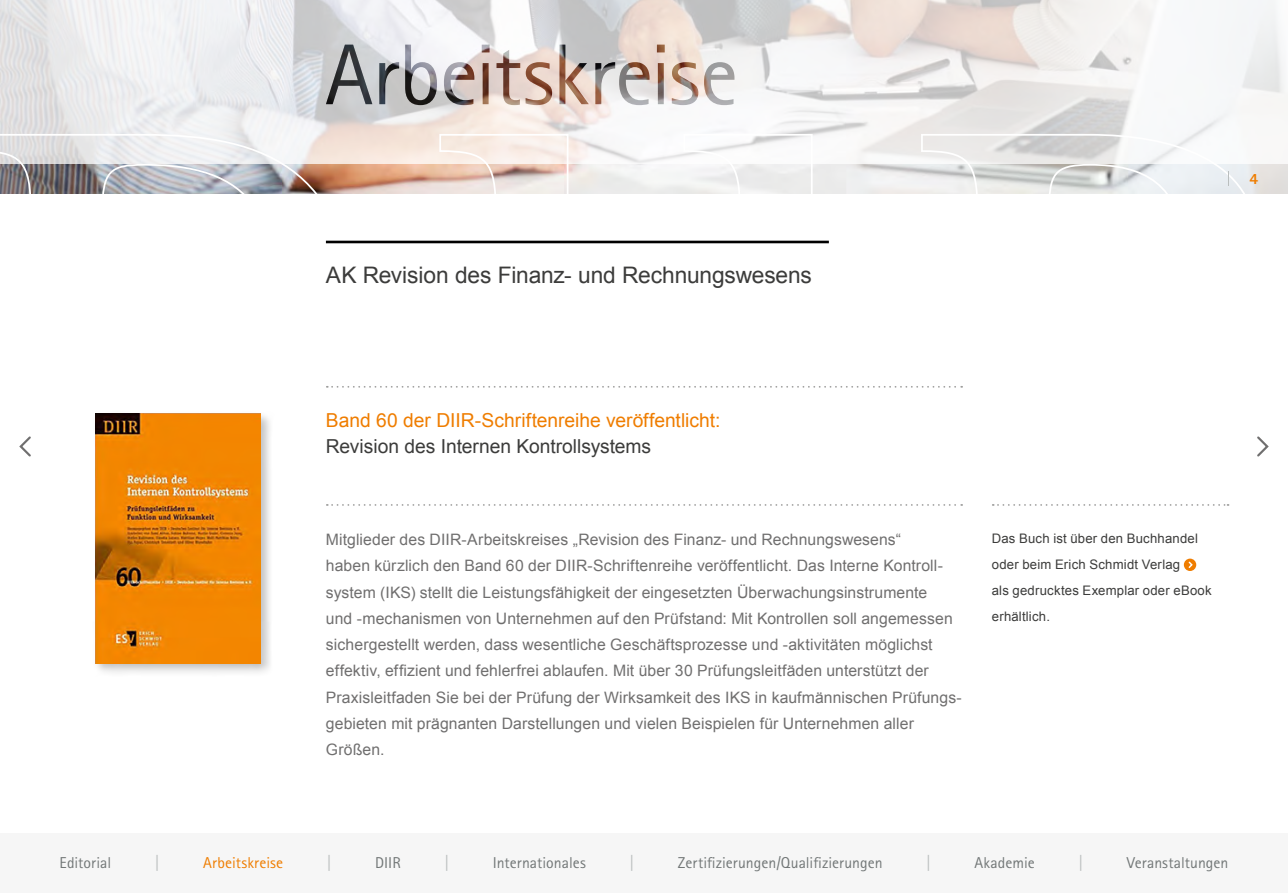
<style>
.page{position:relative;width:1288px;height:893px;background:#fff}
.page>*{position:absolute;margin:0;border:0;box-sizing:border-box;transform-origin:0 0}
.t1{font:22.75px "Arial";letter-spacing:-.005em;color:#3c3c3b}
.t2{font:19.25px "Arial";color:#ef7d00}
.t3{font:19.25px "Arial";color:#3c3c3b}
.t4{font:15.75px/26.2px "Arial";letter-spacing:.005em;color:#706f6f}
.t5{font:15.75px "Rotis Sans Serif Pro";color:#727777}
.t6{font:15.75px "Rotis Sans Serif Pro";letter-spacing:.015em;color:#ef7d00}
.t7{font:15.75px "Rotis Sans Serif Pro";color:#babebe}
.t8{font:800 15.75px "Rotis Sans Serif Pro";color:#ef7d00}
.t9{font:13.12px/26.2px "Arial";letter-spacing:.015em;color:#3c3c3b}
</style>
<div class="page">
<img style="left:359px;top:164px;width:928px;height:29px">
<div style="left:92px;top:411px;width:182px;height:266px;background:#000;opacity:.25"></div>
<svg style="left:0;top:0;width:1287px;height:164px"></svg>
<svg style="left:326px;top:45px;width:408px;height:60px;background:#c3b8b4"></svg>
<img style="left:0;top:133px;width:359px;height:60px">
<svg style="left:438px;top:133px;width:131px;height:60px;background:#efdfd8"></svg>
<svg style="left:682px;top:133px;width:131px;height:60px"></svg>
<hr style="left:326px;top:241px;width:502px;height:2px;background:#000">
<svg style="left:327px;top:386px;width:635px;height:2px"></svg>
<svg style="left:327px;top:504px;width:635px;height:2px"></svg>
<div style="left:0;top:833px;width:1287px;height:60px;background:#f6f6f6"></div>
<svg style="left:992px;top:504px;width:236px;height:2px"></svg>
<svg style="left:1183px;top:559px;width:13px;height:12px"></svg>
<svg style="left:1187px;top:560px;width:6px;height:9px"></svg>
<svg style="left:1257px;top:436px;width:12px;height:21px"></svg>
<svg style="left:19px;top:436px;width:12px;height:21px"></svg>
<svg style="left:920px;top:133px;width:338px;height:60px"></svg>
<img style="left:95px;top:414px;width:165px;height:249px">
<h1 class="t1" style="left:326px;top:260px;width:487px">AK Revision des Finanz- und Rechnungswesens</h1>
<p class="t8" style="left:1249px;top:169px;width:10px">4</p>
<p class="t2" style="left:326px;top:408px;width:396px">Band 60 der DIIR-Schriftenreihe veröffentlicht:</p>
<p class="t3" style="left:326px;top:434px;width:327px">Revision des Internen Kontrollsystems</p>
<p class="t4" style="left:326px;top:527px;width:637px">Mitglieder des DIIR-Arbeitskreises „Revision des Finanz- und Rechnungswesens“<br>haben kürzlich den Band 60 der DIIR-Schriftenreihe veröffentlicht. Das Interne Kontroll&shy;system (IKS) stellt die Leistungsfähigkeit der eingesetzten Überwachungsinstrumente<br>und -mechanismen von Unternehmen auf den Prüfstand: Mit Kontrollen soll angemessen sichergestellt werden, dass wesentliche Geschäftsprozesse und -aktivitäten möglichst effektiv, effizient und fehlerfrei ablaufen. Mit über 30 Prüfungsleitfäden unterstützt der Praxisleitfaden Sie bei der Prüfung der Wirksamkeit des IKS in kaufmännischen Prüfungs&shy;gebieten mit prägnanten Darstellungen und vielen Beispielen für Unternehmen aller Größen.</p>
<p class="t9" style="left:991px;top:525px;width:221px">Das Buch ist über den Buchhandel oder beim Erich Schmidt Verlag<br>als gedrucktes Exemplar oder eBook erhältlich.</p>
<p class="t5" style="left:60px;top:853px;width:53px">Editorial</p>
<p class="t7" style="left:155px;top:853px;width:6px">|</p>
<p class="t6" style="left:203px;top:853px;width:82px">Arbeitskreise</p>
<p class="t7" style="left:327px;top:853px;width:6px">|</p>
<p class="t5" style="left:375px;top:853px;width:27px">DIIR</p>
<p class="t7" style="left:444px;top:853px;width:6px">|</p>
<p class="t5" style="left:492px;top:853px;width:95px">Internationales</p>
<p class="t7" style="left:630px;top:853px;width:6px">|</p>
<p class="t5" style="left:678px;top:853px;width:206px">Zertifizierungen/Qualifizierungen</p>
<p class="t7" style="left:926px;top:853px;width:6px">|</p>
<p class="t5" style="left:974px;top:853px;width:62px">Akademie</p>
<p class="t7" style="left:1078px;top:853px;width:6px">|</p>
<p class="t5" style="left:1126px;top:853px;width:103px">Veranstaltungen</p>
</div>
